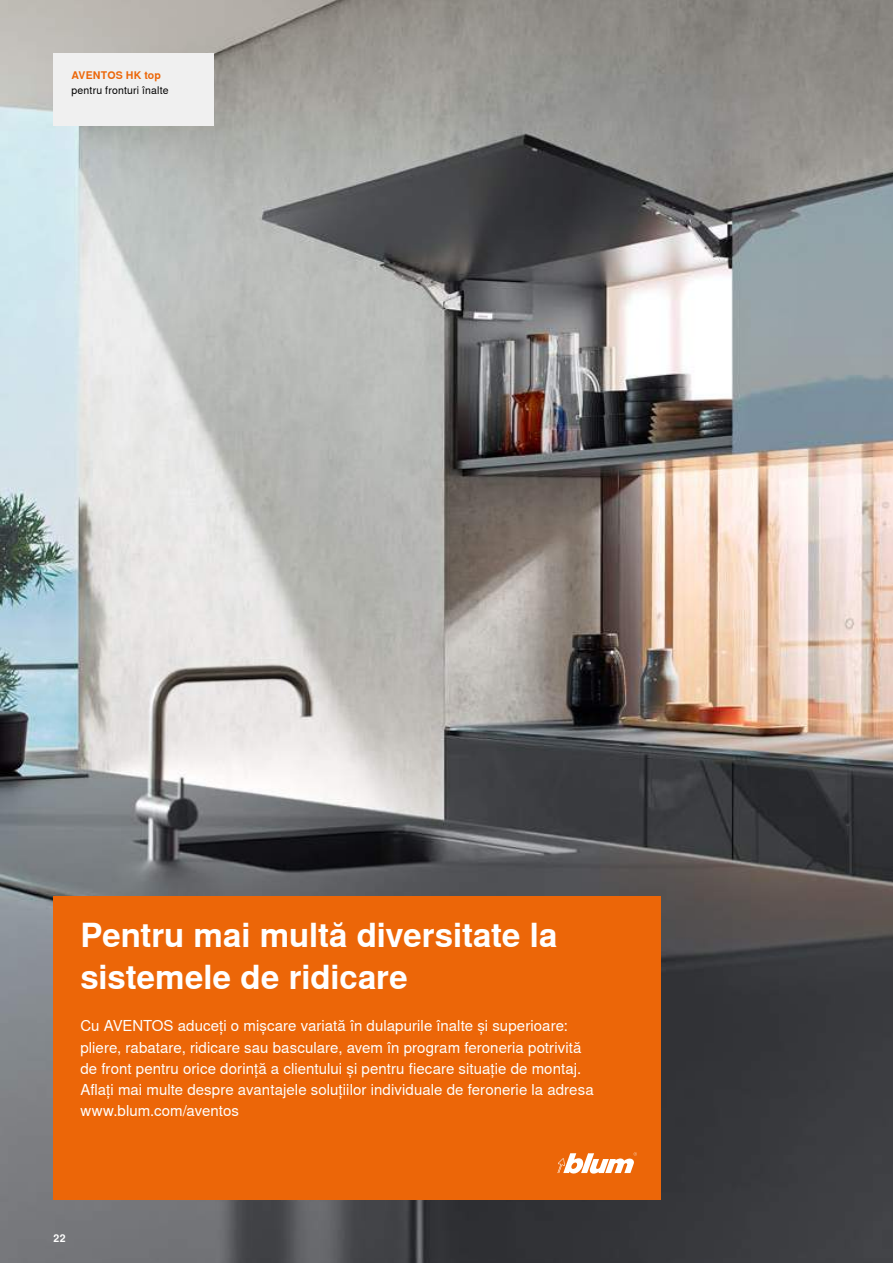
<style>
.page{position:relative;width:893px;height:1263px;background:#fff}
.page>*{position:absolute;margin:0;border:0;box-sizing:border-box;transform-origin:0 0}
.t1{font:700 33px/42.2px "Nimbus Sans Global";letter-spacing:-.005em;color:#fff}
.t2{font:15px/21px "Nimbus Sans Global";letter-spacing:.005em;color:#fff}
.t3{font:10.5px "Nimbus Sans Global";letter-spacing:.02em;color:#000}
.t4{font:700 10.5px "Nimbus Sans Global";letter-spacing:.015em;color:#ec6608}
.t5{font:700 10.5px "Nimbus Sans Global";color:#fff}
</style>
<div class="page">
<img style="left:0;top:0;width:893px;height:1263px">
<div style="left:54px;top:896px;width:607px;height:304px;background:#ec6608"></div>
<svg style="left:557px;top:1152px;width:80px;height:21px"></svg>
<div style="left:54px;top:54px;width:160px;height:72px;background:#f0f0f0"></div>
<p class="t4" style="left:71px;top:69px;width:91px">AVENTOS HK top</p>
<p class="t3" style="left:71px;top:84px;width:99px">pentru fronturi înalte</p>
<h1 class="t1" style="left:80px;top:915px;width:479px">Pentru mai multă diversitate la sistemele de ridicare</h1>
<p class="t2" style="left:80px;top:1016px;width:515px">Cu AVENTOS aduceți o mișcare variată în dulapurile înalte și superioare: pliere, rabatare, ridicare sau basculare, avem în program feroneria potrivită de front pentru orice dorință a clientului și pentru fiecare situație de montaj.<br>Aflați mai multe despre avantajele soluțiilor individuale de feronerie la adresa www.blum.com/aventos</p>
<p class="t5" style="left:54px;top:1232px;width:13px">22</p>
</div>
